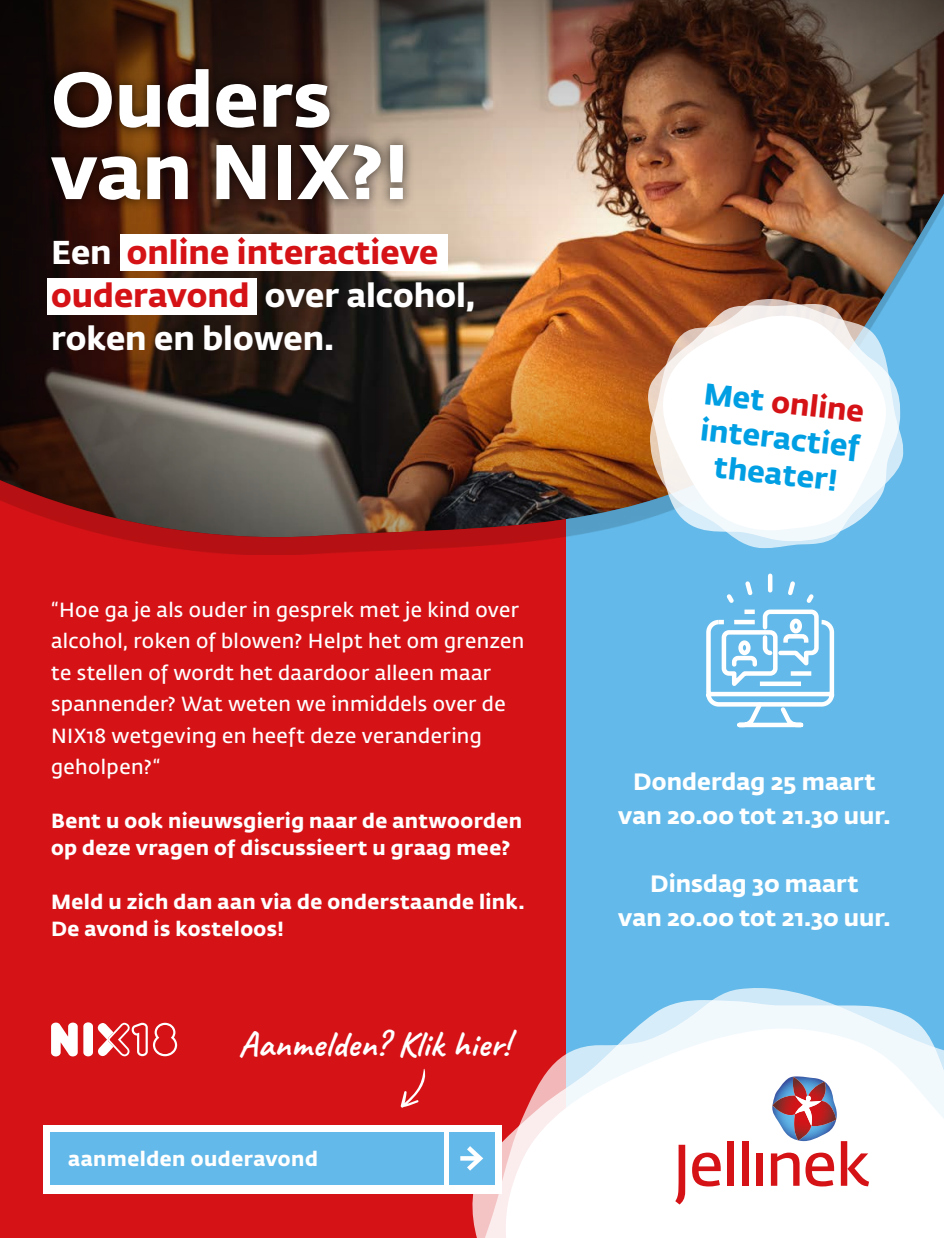
<style>
.page{position:relative;width:944px;height:1238px;background:#d51317}
.page>*{position:absolute;margin:0;border:0;box-sizing:border-box;transform-origin:0 0}
.t1{font:700 76.5px/72.2px "Fedra Sans Std";color:#fff}
.t2{font:700 36px "Caveat";letter-spacing:.015em;color:#fff}
.t3{font:700 32.62px/42.8px "Fedra Sans Std";color:#fff}
.t4{font:700 29.7px/35.8px "Fedra Sans Std";color:#009fe3;text-align:center}
.t5{font:700 23.4px/34px "Fedra Sans Std";letter-spacing:.005em;color:#fff;text-align:center}
.t6{font:600 20.25px/31.5px "Fedra Sans Std";letter-spacing:.02em;color:#fff}
.t7{font:700 20.25px/27px "Fedra Sans Std";letter-spacing:.02em;color:#fff}
.s1{color:#d51317}
</style>
<div class="page">
<div style="left:566px;top:0;width:378px;height:1238px;background:#63b9e9"></div>
<div style="left:0;top:0;width:944px;height:555px;background:#000;opacity:.15"></div>
<div style="left:0;top:0;width:944px;height:540px;background:#000;opacity:.75"></div>
<svg style="left:471px;top:988px;width:351px;height:206px"></svg>
<svg style="left:472px;top:1000px;width:449px;height:238px"></svg>
<svg style="left:497px;top:1026px;width:447px;height:212px;background:#f6ecee"></svg>
<svg style="left:692px;top:1152px;width:29px;height:34px"></svg>
<div style="left:727px;top:1141px;width:7px;height:44px;background:#d51317"></div>
<div style="left:742px;top:1141px;width:6px;height:44px;background:#d51317"></div>
<div style="left:756px;top:1153px;width:7px;height:32px;background:#d51317"></div>
<svg style="left:675px;top:1144px;width:10px;height:60px"></svg>
<svg style="left:771px;top:1076px;width:98px;height:110px;background:#d6b2bb"></svg>
<img style="left:795px;top:1095px;width:26px;height:30px">
<div style="left:83px;top:1022px;width:10px;height:34px;background:#fff;border-radius:4px"></div>
<svg style="left:51px;top:1022px;width:27px;height:34px"></svg>
<svg style="left:97px;top:1022px;width:80px;height:34px"></svg>
<div style="left:41px;top:57px;width:374px;height:155px;background:#000;opacity:.75"></div>
<svg style="left:401px;top:1068px;width:25px;height:39px"></svg>
<div style="left:43px;top:1125px;width:458px;height:68px;background:#fff"></div>
<div style="left:50px;top:1131px;width:394px;height:53px;background:#63b9e9"></div>
<div style="left:449px;top:1131px;width:45px;height:53px;background:#63b9e9"></div>
<svg style="left:462px;top:1146px;width:22px;height:25px"></svg>
<div style="left:120px;top:235px;width:327px;height:36px;background:#fff"></div>
<div style="left:47px;top:279px;width:209px;height:36px;background:#fff"></div>
<svg style="left:706px;top:573px;width:129px;height:155px"></svg>
<svg style="left:650px;top:298px;width:255px;height:251px"></svg>
<svg style="left:646px;top:303px;width:255px;height:238px"></svg>
<svg style="left:660px;top:314px;width:233px;height:219px;background:#eef1f3"></svg>
<h1 class="t1" style="left:51px;top:63px;width:360px">Ouders van NIX?!</h1>
<h3 class="t3" style="left:51px;top:231px;width:426px">Een <span class="s1">online interactieve ouderavond</span> over alcohol, roken en blowen.</h3>
<p class="t6" style="left:51px;top:594px;width:475px">“Hoe ga je als ouder in gesprek met je kind over alcohol, roken of blowen? Helpt het om grenzen te stellen of wordt het daardoor alleen maar spannender? Wat weten we inmiddels over de NIX18 wetgeving en heeft deze verandering geholpen?“</p>
<p class="t7" style="left:51px;top:807px;width:472px">Bent u ook nieuwsgierig naar de antwoorden op deze vragen of discussieert u graag mee?</p>
<p class="t7" style="left:51px;top:888px;width:475px">Meld u zich dan aan via de onderstaande link.<br>De avond is kosteloos!</p>
<h2 class="t2" style="left:238px;top:1021px;width:273px">Aanmelden? Klik hier!</h2>
<p class="t7" style="left:68px;top:1145px;width:251px">aanmelden ouderavond</p>
<h3 class="t4" style="left:706px;top:375px;width:163px;rotate:7deg">Met <span class="s1">online </span>interactief theater!</h3>
<p class="t5" style="left:618px;top:765px;width:274px">Donderdag 25 maart van 20.00 tot 21.30 uur.</p>
<p class="t5" style="left:618px;top:867px;width:274px">Dinsdag 30 maart<br>van 20.00 tot 21.30 uur.</p>
</div>
